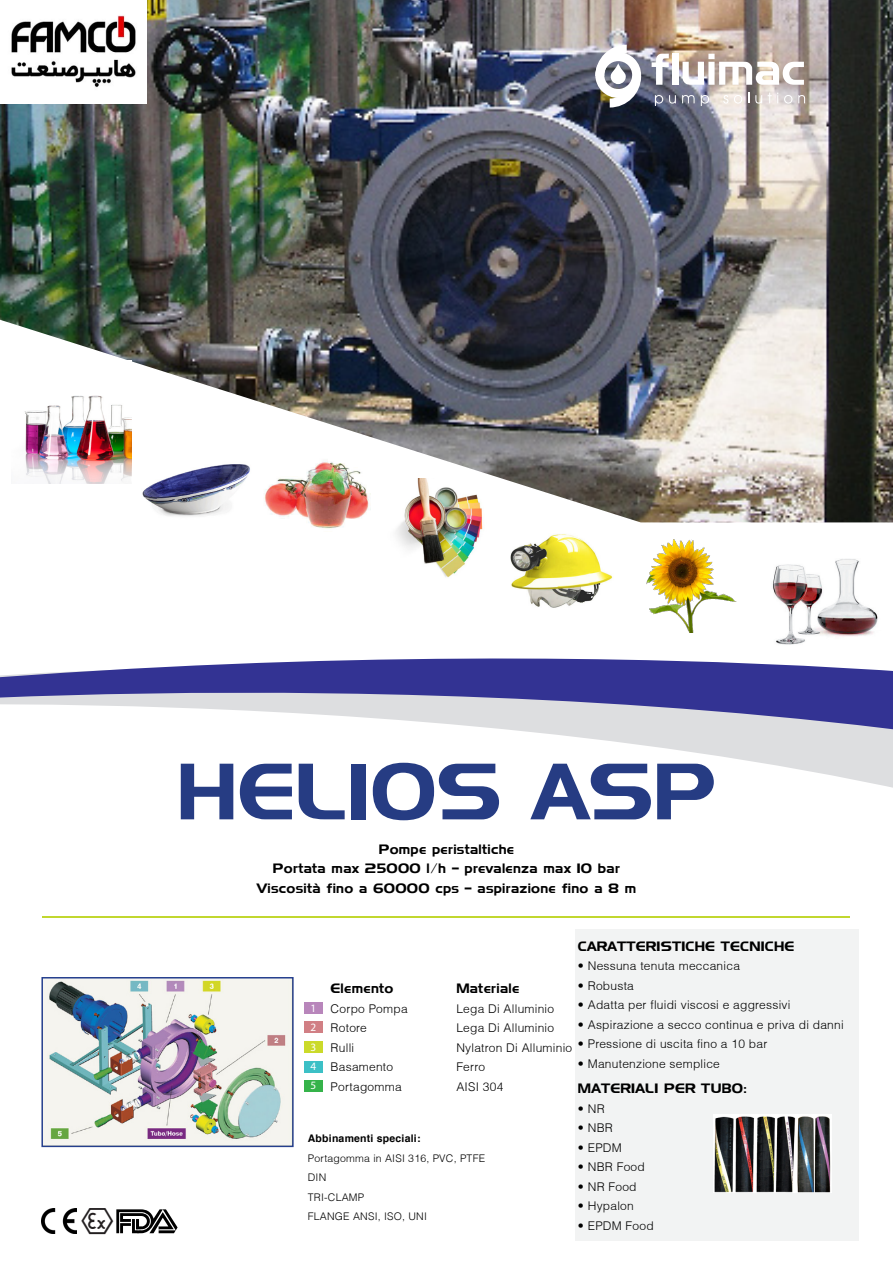
<style>
.page{position:relative;width:893px;height:1263px;background:#fff}
.page>*{position:absolute;margin:0;border:0;box-sizing:border-box;transform-origin:0 0}
.t1{font:79.5px "Denmark";color:#263c83}
.t2{font:36px "Mar Vo Sym";color:#231f20}
.t3{font:13.5px/19.5px "Denmark";letter-spacing:.02em;color:#000;text-align:center}
.t4{font:300 12px/19.5px "Helvetica";letter-spacing:.02em;color:#000}
.t5{font:11.25px/19.6px "Myriad Pro";color:#fff;text-align:justify}
.t6{font:300 10.5px/19.5px "Helvetica";letter-spacing:.02em;color:#000}
.s1{font-weight:700}
</style>
<div class="page">
<div style="left:575px;top:929px;width:284px;height:311px;background:#f2f3f3"></div>
<img style="left:0;top:0;width:893px;height:522px">
<svg style="left:770px;top:764px;width:123px;height:24px"></svg>
<svg style="left:0;top:658px;width:893px;height:106px"></svg>
<svg style="left:652px;top:54px;width:17px;height:31px"></svg>
<div style="left:672px;top:54px;width:6px;height:31px;background:#fff"></div>
<svg style="left:683px;top:54px;width:121px;height:31px"></svg>
<svg style="left:655px;top:95px;width:8px;height:11px"></svg>
<svg style="left:669px;top:95px;width:7px;height:9px"></svg>
<svg style="left:682px;top:95px;width:13px;height:8px"></svg>
<svg style="left:701px;top:95px;width:8px;height:11px"></svg>
<svg style="left:723px;top:95px;width:5px;height:9px"></svg>
<svg style="left:734px;top:95px;width:8px;height:9px"></svg>
<svg style="left:755px;top:95px;width:7px;height:9px"></svg>
<svg style="left:768px;top:93px;width:10px;height:10px"></svg>
<svg style="left:784px;top:95px;width:8px;height:9px"></svg>
<svg style="left:798px;top:95px;width:7px;height:8px"></svg>
<svg style="left:595px;top:45px;width:46px;height:63px"></svg>
<img style="left:42px;top:1209px;width:35px;height:25px">
<svg style="left:116px;top:1209px;width:62px;height:24px"></svg>
<img style="left:510px;top:534px;width:103px;height:74px">
<img style="left:257px;top:446px;width:132px;height:83px">
<img style="left:772px;top:559px;width:106px;height:86px">
<img style="left:646px;top:539px;width:91px;height:94px">
<img style="left:387px;top:478px;width:109px;height:100px">
<img style="left:120px;top:403px;width:137px;height:119px">
<img style="left:11px;top:361px;width:121px;height:122px">
<img style="left:44px;top:980px;width:247px;height:164px">
<div style="left:41px;top:977px;width:253px;height:170px;border:2px solid #253f8e"></div>
<div style="left:304px;top:1061px;width:18px;height:11px;background:#3cc0c6"></div>
<div style="left:304px;top:1002px;width:18px;height:11px;background:#b886bb"></div>
<div style="left:304px;top:1022px;width:18px;height:11px;background:#d17f84"></div>
<div style="left:304px;top:1041px;width:18px;height:11px;background:#cbda2a"></div>
<div style="left:304px;top:1080px;width:18px;height:11px;background:#35b34a"></div>
<hr style="left:43px;top:916px;width:807px;height:2px;background:#c1d72f">
<img style="left:713px;top:1114px;width:118px;height:79px">
<img style="left:0;top:0;width:147px;height:103px">
<p class="t2" style="left:81px;top:1200px;width:34px">`</p>
<p class="t1" style="left:177px;top:743px;width:541px">HELIOS ASP</p>
<p class="t3" style="left:257px;top:839px;width:381px">Pompe peristaltiche<br>Portata max 25000 l/h – prevalenza max 10 bar<br>Viscosità fino a 60000 cps – aspirazione fino a 8 m</p>
<p class="t3" style="left:578px;top:936px;width:218px">CARATTERISTICHE TECNICHE</p>
<p class="t4" style="left:578px;top:956px;width:164px">• Nessuna tenuta meccanica</p>
<p class="t4" style="left:578px;top:976px;width:57px">• Robusta</p>
<p class="t4" style="left:578px;top:995px;width:214px">• Adatta per fluidi viscosi e aggressivi</p>
<p class="t4" style="left:578px;top:1015px;width:267px">• Aspirazione a secco continua e priva di danni</p>
<p class="t4" style="left:578px;top:1034px;width:191px">• Pressione di uscita fino a 10 bar</p>
<p class="t4" style="left:578px;top:1054px;width:143px">• Manutenzione semplice</p>
<p class="t3" style="left:578px;top:1078px;width:170px">MATERIALI PER TUBO:</p>
<p class="t4" style="left:578px;top:1098px;width:28px">• NR</p>
<p class="t4" style="left:578px;top:1118px;width:36px">• NBR</p>
<p class="t4" style="left:578px;top:1137px;width:45px">• EPDM</p>
<p class="t4" style="left:578px;top:1157px;width:68px">• NBR Food</p>
<p class="t4" style="left:578px;top:1176px;width:60px">• NR Food</p>
<p class="t4" style="left:578px;top:1196px;width:57px">• Hypalon</p>
<p class="t3" style="left:331px;top:978px;width:64px">Elemento</p>
<p class="t4" style="left:331px;top:998px;width:79px">Corpo Pompa<br>Rotore<br>Rulli<br>Basamento<br>Portagomma</p>
<p class="t3" style="left:456px;top:978px;width:64px">Materiale</p>
<p class="t4" style="left:456px;top:998px;width:117px">Lega Di Alluminio<br>Lega Di Alluminio<br>Nylatron Di Alluminio<br>Ferro<br>AISI 304</p>
<p class="t5" style="left:310px;top:998px;width:7px">1<br>2<br>3</p>
<p class="t5" style="left:310px;top:1076px;width:7px">5</p>
<p class="t5" style="left:310px;top:1056px;width:7px">4</p>
<p class="t6" style="left:308px;top:1129px;width:179px"><span class="s1">Abbinamenti speciali:<br></span>Portagomma in AISI 316, PVC, PTFE<br>DIN<br>TRI-CLAMP<br>FLANGE ANSI, ISO, UNI</p>
<p class="t4" style="left:578px;top:1215px;width:77px">• EPDM Food</p>
</div>
